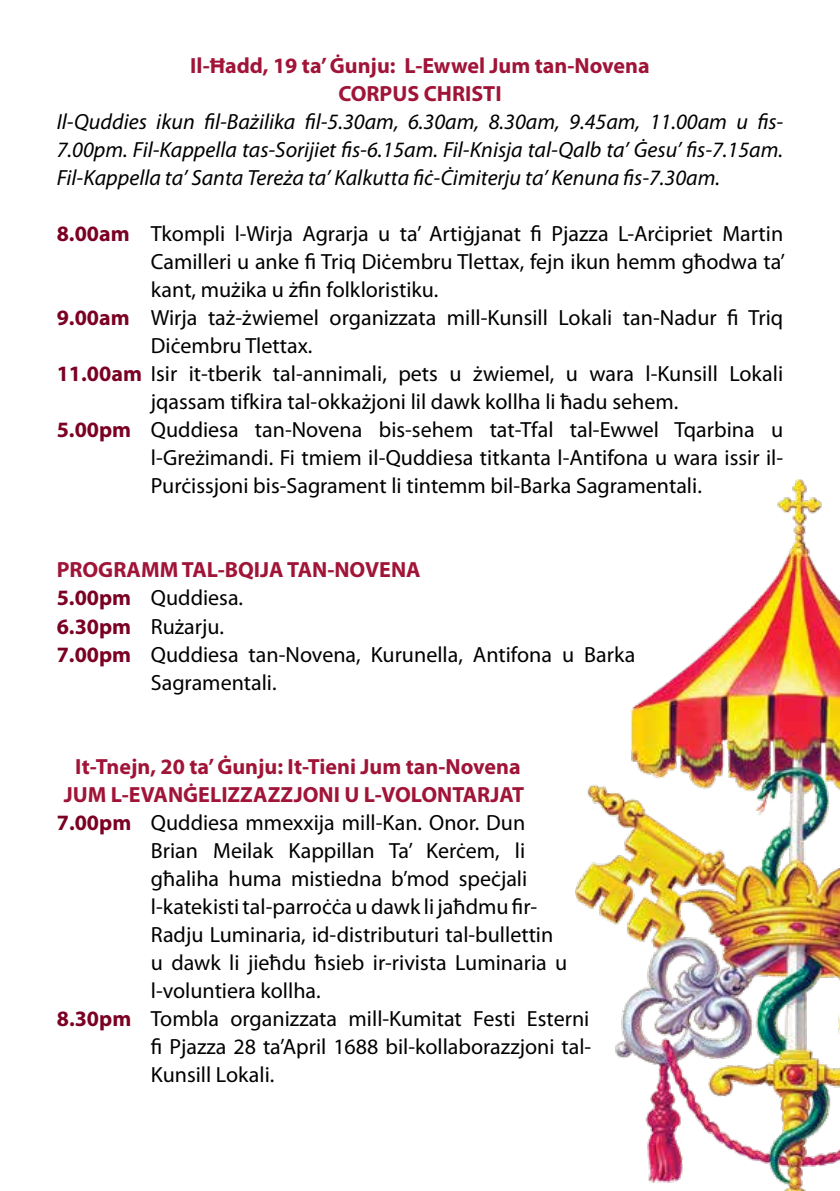
<style>
.page{position:relative;width:840px;height:1191px;background:#fff}
.page>*{position:absolute;margin:0;border:0;box-sizing:border-box;transform-origin:0 0}
.t1{font:22px "Myriad Pro";color:#000}
.t2{font:italic 22px/28px "Myriad Pro";color:#000;text-align:justify}
.t3{font:700 22px/28px "Myriad Pro";color:#a01437;text-align:center}
.s1{font-weight:700;color:#7b0024}
</style>
<div class="page">
<img style="left:575px;top:479px;width:264px;height:712px">
<p class="t3" style="left:190px;top:51px;width:460px">Il-Ħadd, 19 ta’ Ġunju: L-Ewwel Jum tan-Novena<br>CORPUS CHRISTI</p>
<p class="t2" style="left:57px;top:107px;width:727px">Il-Quddies ikun fil-Bażilika fil-5.30am, 6.30am, 8.30am, 9.45am, 11.00am u fis-7.00pm. Fil-Kappella tas-Sorijiet fis-6.15am. Fil-Knisja tal-Qalb ta’ Ġesu’ fis-7.15am.<br>Fil-Kappella ta’ Santa Tereża ta’ Kalkutta fiċ-Ċimiterju ta’ Kenuna fis-7.30am.</p>
<p class="t1" style="left:57px;top:220px;width:727px"><span class="s1">8.00am</span> Tkompli l-Wirja Agrarja u ta’ Artiġjanat fi Pjazza L-Arċipriet Martin</p>
<p class="t1" style="left:151px;top:248px;width:635px">Camilleri u anke fi Triq Diċembru Tlettax, fejn ikun hemm għodwa ta’</p>
<p class="t1" style="left:151px;top:276px;width:289px">kant, mużika u żfin folkloristiku.</p>
<p class="t1" style="left:57px;top:304px;width:727px"><span class="s1">9.00am</span> Wirja taż-żwiemel organizzata mill-Kunsill Lokali tan-Nadur fi Triq</p>
<p class="t1" style="left:151px;top:332px;width:163px">Diċembru Tlettax.</p>
<p class="t1" style="left:57px;top:360px;width:727px"><span class="s1">11.00am</span> Isir it-tberik tal-annimali, pets u żwiemel, u wara l-Kunsill Lokali</p>
<p class="t1" style="left:151px;top:388px;width:528px">jqassam tifkira tal-okkażjoni lil dawk kollha li ħadu sehem.</p>
<p class="t1" style="left:57px;top:416px;width:727px"><span class="s1">5.00pm</span> Quddiesa tan-Novena bis-sehem tat-Tfal tal-Ewwel Tqarbina u</p>
<p class="t1" style="left:151px;top:444px;width:633px">l-Greżimandi. Fi tmiem il-Quddiesa titkanta l-Antifona u wara issir il-</p>
<p class="t1" style="left:151px;top:472px;width:552px">Purċissjoni bis-Sagrament li tintemm bil-Barka Sagramentali.</p>
<p class="t3" style="left:57px;top:555px;width:365px">PROGRAMM TAL-BQIJA TAN-NOVENA</p>
<p class="t1" style="left:57px;top:584px;width:188px"><span class="s1">5.00pm</span> Quddiesa.</p>
<p class="t1" style="left:57px;top:612px;width:169px"><span class="s1">6.30pm</span> Rużarju.</p>
<p class="t1" style="left:57px;top:640px;width:580px"><span class="s1">7.00pm</span> Quddiesa tan-Novena, Kurunella, Antifona u Barka</p>
<p class="t1" style="left:151px;top:668px;width:127px">Sagramentali.</p>
<p class="t3" style="left:75px;top:751px;width:446px">It-Tnejn, 20 ta’ Ġunju: It-Tieni Jum tan-Novena</p>
<p class="t3" style="left:64px;top:779px;width:461px">JUM L-EVANĠELIZZAZZJONI U L-VOLONTARJAT</p>
<p class="t1" style="left:57px;top:808px;width:470px"><span class="s1">7.00pm</span> Quddiesa mmexxija mill-Kan. Onor. Dun</p>
<p class="t1" style="left:151px;top:836px;width:375px">Brian Meilak Kappillan Ta’ Kerċem, li</p>
<p class="t1" style="left:151px;top:864px;width:378px">għaliha huma mistiedna b’mod speċjali</p>
<p class="t1" style="left:151px;top:892px;width:388px">l-katekisti tal-parroċċa u dawk li jaħdmu fir-</p>
<p class="t1" style="left:151px;top:920px;width:404px">Radju Luminaria, id-distributuri tal-bullettin</p>
<p class="t1" style="left:151px;top:948px;width:418px">u dawk li jieħdu ħsieb ir-rivista Luminaria u</p>
<p class="t1" style="left:151px;top:976px;width:171px">l-voluntiera kollha.</p>
<p class="t1" style="left:57px;top:1004px;width:534px"><span class="s1">8.30pm</span> Tombla organizzata mill-Kumitat Festi Esterni</p>
<p class="t1" style="left:151px;top:1032px;width:442px">fi Pjazza 28 ta’April 1688 bil-kollaborazzjoni tal-</p>
<p class="t1" style="left:151px;top:1060px;width:125px">Kunsill Lokali.</p>
</div>
